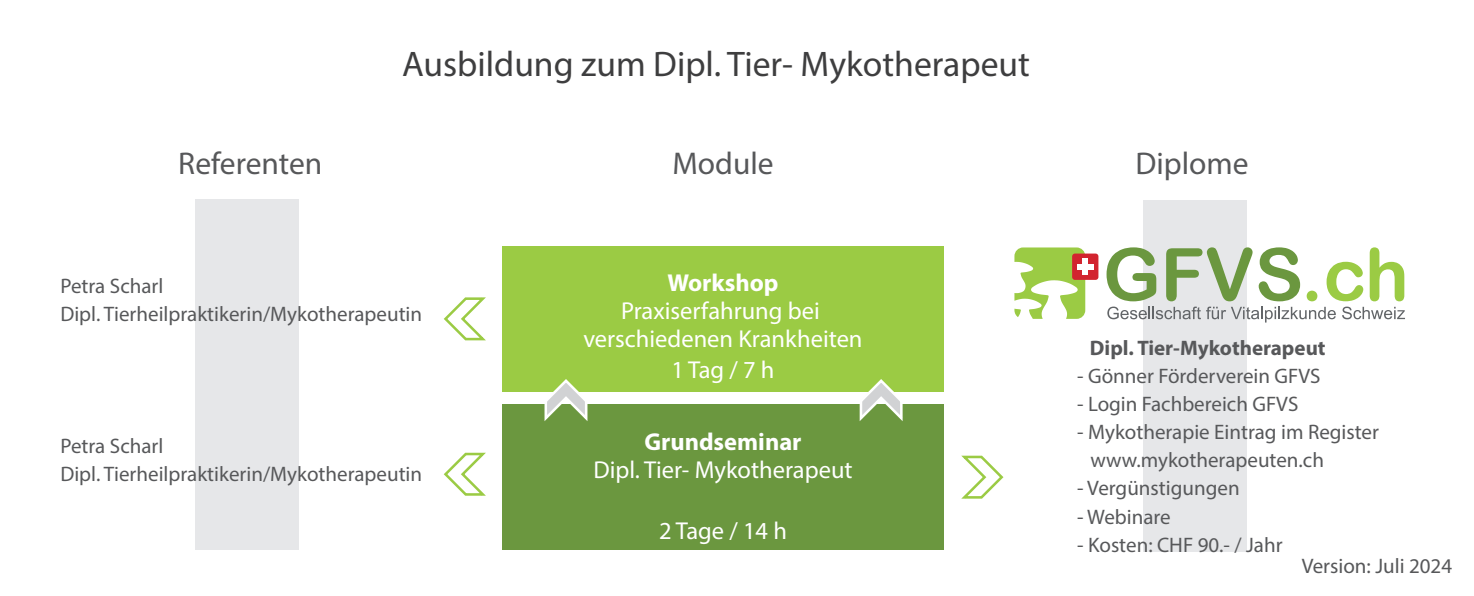
<style>
.page{position:relative;width:1474px;height:596px;background:#fff}
.page>*{position:absolute;margin:0;border:0;box-sizing:border-box;transform-origin:0 0}
.t1{font:35.52px "Myriad Pro";color:#3e3e3f}
.t2{font:31.5px "Myriad Pro";color:#57585a}
.t3{font:24.5px/28px "Myriad Pro";color:#fff;text-align:center}
.t4{font:700 24.5px "Myriad Pro";color:#fff}
.t5{font:21px/28px "Myriad Pro";color:#57585a}
.t6{font:700 21px "Myriad Pro";color:#57585a}
</style>
<div class="page">
<div style="left:1143px;top:200px;width:103px;height:351px;background:#e6e7e9"></div>
<div style="left:195px;top:199px;width:103px;height:350px;background:#e6e7e9"></div>
<svg style="left:1014px;top:247px;width:71px;height:71px"></svg>
<div style="left:1072px;top:253px;width:26px;height:27px;background:#d2242f;border-radius:3px"></div>
<div style="left:1082px;top:258px;width:6px;height:17px;background:#fff"></div>
<div style="left:1077px;top:264px;width:16px;height:5px;background:#fff"></div>
<svg style="left:1106px;top:247px;width:298px;height:75px"></svg>
<div style="left:502px;top:246px;width:441px;height:145px;background:#9bcb44"></div>
<div style="left:502px;top:404px;width:441px;height:145px;background:#6b973f"></div>
<svg style="left:543px;top:379px;width:47px;height:42px"></svg>
<svg style="left:858px;top:379px;width:47px;height:42px"></svg>
<svg style="left:961px;top:455px;width:43px;height:44px"></svg>
<svg style="left:443px;top:297px;width:43px;height:44px"></svg>
<svg style="left:443px;top:452px;width:43px;height:44px"></svg>
<h1 class="t1" style="left:402px;top:42px;width:629px">Ausbildung zum Dipl. Tier- Mykotherapeut</h1>
<h2 class="t2" style="left:178px;top:144px;width:146px">Referenten</h2>
<h2 class="t2" style="left:1135px;top:144px;width:115px">Diplome</h2>
<h2 class="t2" style="left:672px;top:144px;width:103px">Module</h2>
<p class="t5" style="left:60px;top:271px;width:363px">Petra Scharl<br>Dipl. Tierheilpraktikerin/Mykotherapeutin</p>
<p class="t5" style="left:60px;top:431px;width:363px">Petra Scharl<br>Dipl. Tierheilpraktikerin/Mykotherapeutin</p>
<p class="t4" style="left:667px;top:266px;width:113px">Workshop</p>
<p class="t3" style="left:583px;top:296px;width:281px">Praxiserfahrung bei verschiedenen Krankheiten</p>
<p class="t3" style="left:671px;top:355px;width:105px">1 Tag / 7 h</p>
<p class="t4" style="left:644px;top:425px;width:159px">Grundseminar</p>
<p class="t3" style="left:593px;top:455px;width:261px">Dipl. Tier- Mykotherapeut</p>
<p class="t3" style="left:659px;top:515px;width:129px">2 Tage / 14 h</p>
<p class="t6" style="left:1089px;top:334px;width:237px">Dipl. Tier-Mykotherapeut</p>
<p class="t5" style="left:1077px;top:362px;width:245px">- Gönner Förderverein GFVS</p>
<p class="t5" style="left:1077px;top:390px;width:223px">- Login Fachbereich GFVS</p>
<p class="t5" style="left:1090px;top:418px;width:290px;text-indent:-13px">- Mykotherapie Eintrag im Register www.mykotherapeuten.ch</p>
<p class="t5" style="left:1077px;top:474px;width:164px">- Vergünstigungen</p>
<p class="t5" style="left:1077px;top:502px;width:95px">- Webinare</p>
<p class="t5" style="left:1077px;top:530px;width:207px">- Kosten: CHF 90.- / Jahr</p>
<p class="t5" style="left:1301px;top:551px;width:152px">Version: Juli 2024</p>
</div>
